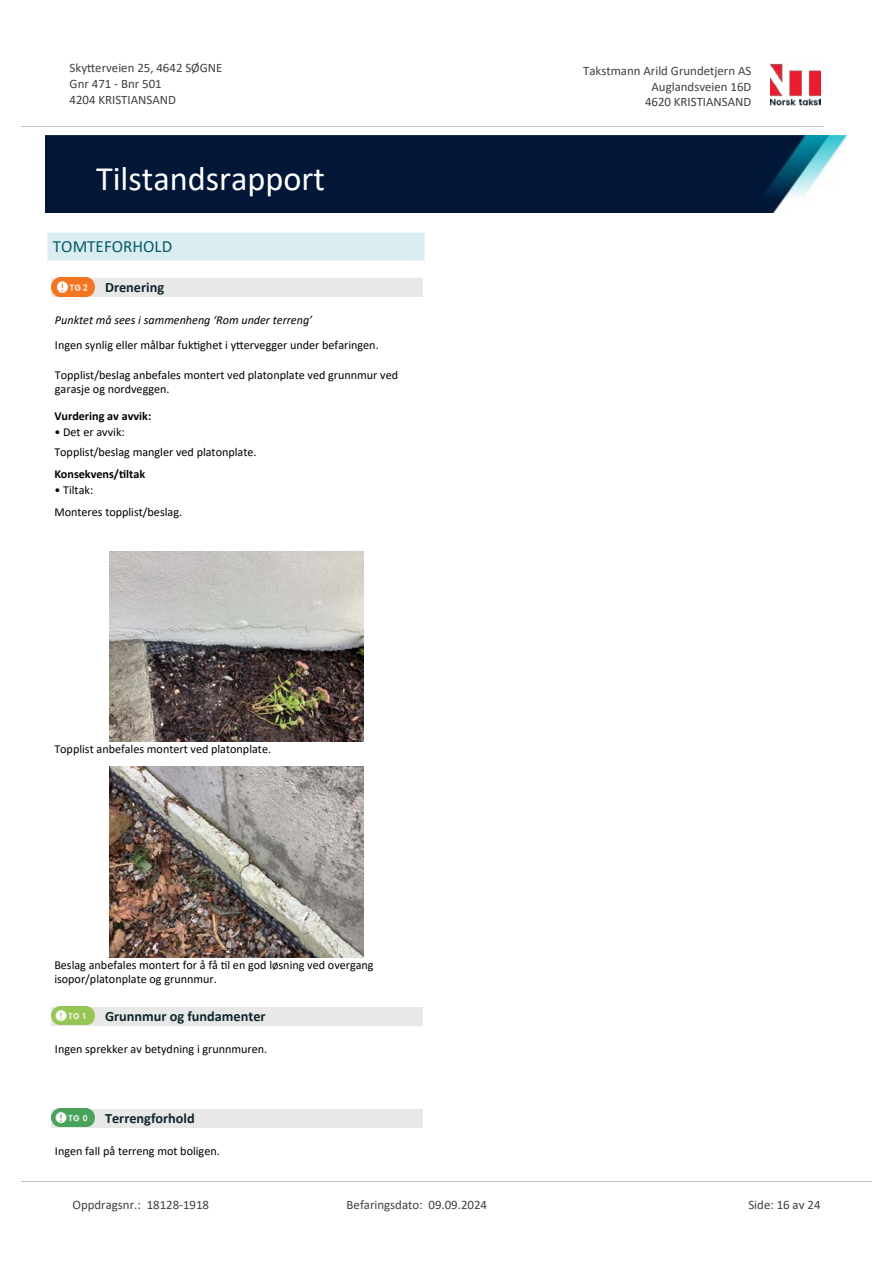
<style>
.page{position:relative;width:893px;height:1263px;background:#fff}
.page>*{position:absolute;margin:0;border:0;box-sizing:border-box;transform-origin:0 0}
.t1{font:34.35px "Calibri";color:#fff}
.t2{font:17.1px "Calibri";color:#065c69}
.t3{font:700 14.25px "Calibri";color:#0f252c}
.t4{font:12.9px/15.8px "Calibri";color:#404040}
.t5{font:12.15px/14.9px "Calibri";color:#000}
.t6{font:italic 12.15px "Calibri";color:#000}
.t7{font:700 12.15px "Calibri";color:#000}
</style>
<div class="page">
<div style="left:47px;top:232px;width:377px;height:29px;background:#daeef2"></div>
<svg style="left:47px;top:233px;width:1px;height:28px"></svg>
<svg style="left:424px;top:232px;width:1px;height:29px"></svg>
<hr style="left:47px;top:232px;width:377px;height:1px;background:#eaf5f7">
<hr style="left:47px;top:261px;width:377px;height:1px;background:#eaf5f7">
<div style="left:51px;top:278px;width:372px;height:19px;background:#e8e8e8"></div>
<svg style="left:56px;top:282px;width:39px;height:15px"></svg>
<img style="left:51px;top:278px;width:43px;height:18px">
<img style="left:109px;top:551px;width:254px;height:191px">
<img style="left:109px;top:766px;width:254px;height:191px">
<div style="left:51px;top:1007px;width:372px;height:18px;background:#e8e8e8"></div>
<img style="left:51px;top:1006px;width:43px;height:19px">
<div style="left:51px;top:1109px;width:372px;height:18px;background:#e8e8e8"></div>
<svg style="left:56px;top:1113px;width:39px;height:14px"></svg>
<img style="left:51px;top:1108px;width:43px;height:18px">
<img style="left:770px;top:63px;width:51px;height:43px">
<hr style="left:21px;top:127px;width:802px;height:1px;background:#c0c0c0">
<img style="left:46px;top:135px;width:800px;height:78px">
<hr style="left:21px;top:1181px;width:851px;height:1px;background:#c0c0c0">
<p class="t4" style="left:70px;top:60px;width:154px">Sky琀琀erveien 25, 4642 SØGNE<br>Gnr 471 - Bnr 501<br>4204 KRISTIANSAND</p>
<p class="t4" style="left:583px;top:63px;width:170px">Takstmann Arild Grundetjern AS</p>
<p class="t4" style="left:651px;top:78px;width:101px">Auglandsveien 16D</p>
<p class="t4" style="left:645px;top:94px;width:108px">4620 KRISTIANSAND</p>
<h1 class="t1" style="left:96px;top:155px;width:230px">Tilstandsrapport</h1>
<h2 class="t2" style="left:53px;top:234px;width:121px">TOMTEFORHOLD</h2>
<p class="t3" style="left:105px;top:278px;width:61px">Drenering</p>
<p class="t6" style="left:55px;top:312px;width:259px">Punktet må sees i sammenheng ‘Rom under terreng’</p>
<p class="t5" style="left:55px;top:337px;width:325px">Ingen synlig eller målbar fuk琀椀ghet i y琀琀ervegger under befaringen.</p>
<p class="t5" style="left:55px;top:367px;width:345px">Topplist/beslag anbefales montert ved platonplate ved grunnmur ved garasje og nordveggen.</p>
<p class="t7" style="left:54px;top:408px;width:98px">Vurdering av avvik:</p>
<p class="t5" style="left:54px;top:421px;width:204px;line-height:20.1px">• Det er avvik:<br>Topplist/beslag mangler ved platonplate.</p>
<p class="t7" style="left:54px;top:465px;width:92px">Konsekvens/琀椀ltak</p>
<p class="t5" style="left:54px;top:478px;width:129px;line-height:22.8px">• Tiltak:<br>Monteres topplist/beslag.</p>
<p class="t5" style="left:54px;top:742px;width:218px">Topplist anbefales montert ved platonplate.</p>
<p class="t5" style="left:54px;top:957px;width:321px">Beslag anbefales montert for å få 琀椀l en god løsning ved overgang isopor/platonplate og grunnmur.</p>
<p class="t3" style="left:105px;top:1006px;width:162px">Grunnmur og fundamenter</p>
<p class="t5" style="left:55px;top:1041px;width:214px">Ingen sprekker av betydning i grunnmuren.</p>
<p class="t3" style="left:105px;top:1108px;width:91px">Terrengforhold</p>
<p class="t5" style="left:55px;top:1143px;width:166px">Ingen fall på terreng mot boligen.</p>
<p class="t4" style="left:72px;top:1197px;width:138px">Oppdragsnr.: 18128-1918</p>
<p class="t4" style="left:347px;top:1197px;width:142px">Befaringsdato: 09.09.2024</p>
<p class="t4" style="left:748px;top:1197px;width:74px">Side: 16 av 24</p>
</div>
